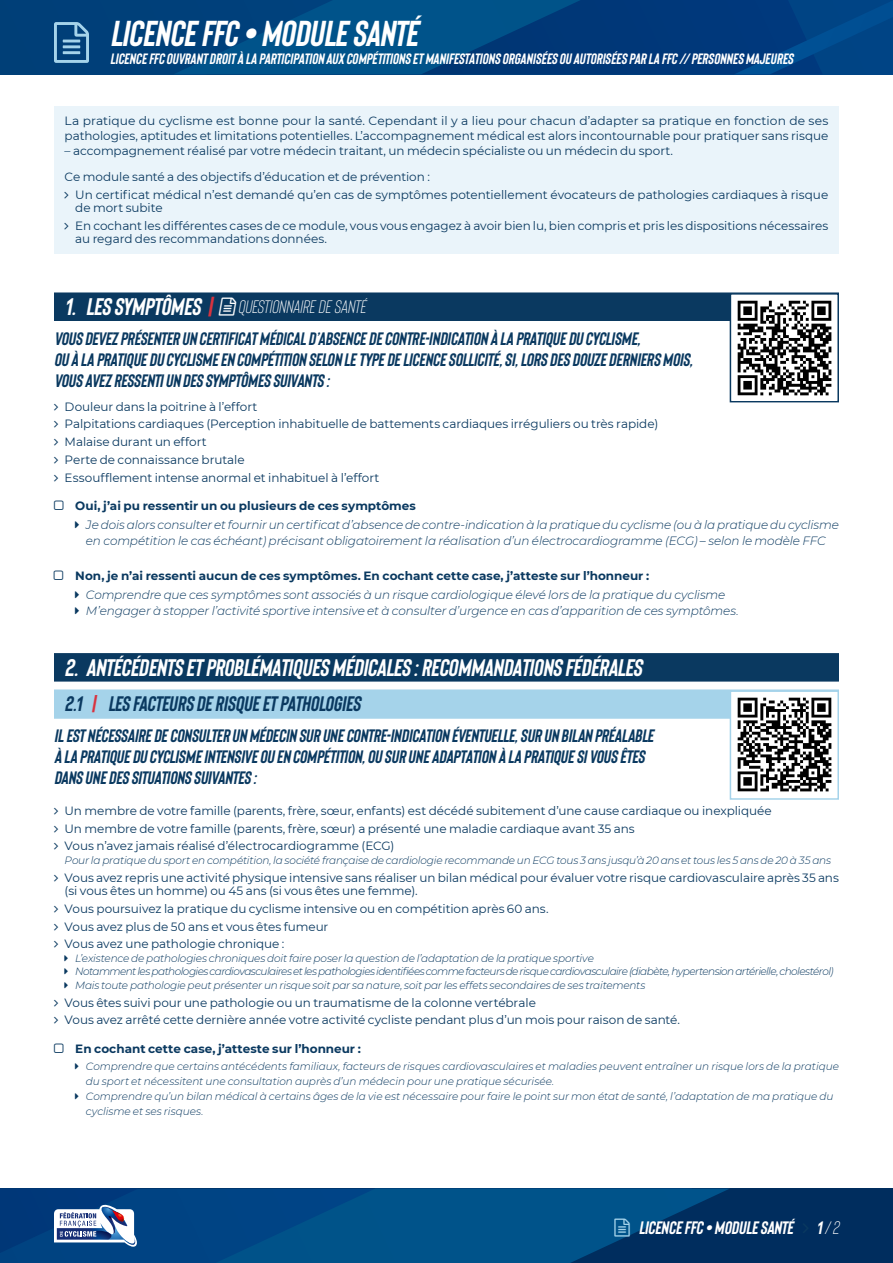
<style>
.page{position:relative;width:893px;height:1263px;background:#fff}
.page>*{position:absolute;margin:0;border:0;box-sizing:border-box;transform-origin:0 0}
.t1{font:36px "Bison Bold Itallic";letter-spacing:-.015em;color:#fff}
.t2{font:24px "Bison Bold Itallic";letter-spacing:-.015em;color:#fff}
.t3{font:21px "Bison Bold Itallic";letter-spacing:-.01em;color:#0a3960}
.t4{font:18px/21px "Bison Bold Itallic";letter-spacing:-.015em;color:#0a3960}
.t5{font:italic 18px "Bison";color:#fff}
.t6{font:18px "Bison Bold Itallic";letter-spacing:-.015em;color:#fff}
.t7{font:15px "Bison Bold Itallic";letter-spacing:-.01em;color:#fff}
.t8{font:12px/17.7px "Montserrat";letter-spacing:-.005em;color:#0a3960}
.t9{font:italic 300 12px/16.5px "Montserrat";letter-spacing:-.01em;color:#0a3960}
.t10{font:700 12px "Montserrat";color:#0a3960}
.t11{font:italic 300 10.5px/15px "Montserrat";letter-spacing:-.015em;color:#0a3960}
.s1{font-family:"Bison Bold Itallic";font-style:normal;font-size:24px}
.s2{font-family:"Bison Bold Itallic";font-style:normal;font-size:24px;color:#d8333f}
.s3{color:#d8333f}
.s4{font-family:"Bison Bold Itallic";font-style:normal}
</style>
<div class="page">
<div style="left:0;top:0;width:893px;height:74px;background:#003879"></div>
<svg style="left:175px;top:0;width:404px;height:74px"></svg>
<svg style="left:736px;top:0;width:157px;height:74px"></svg>
<div style="left:138px;top:1188px;width:32px;height:75px;background:#004383"></div>
<svg style="left:0;top:1188px;width:138px;height:75px;background:#2d5c92"></svg>
<div style="left:54px;top:292px;width:785px;height:29px;background:#0a3960"></div>
<div style="left:54px;top:653px;width:785px;height:29px;background:#0a3960"></div>
<div style="left:54px;top:689px;width:785px;height:30px;background:#a5d3ea"></div>
<svg style="left:729px;top:292px;width:110px;height:111px"></svg>
<svg style="left:729px;top:692px;width:110px;height:108px"></svg>
<div style="left:54px;top:106px;width:785px;height:148px;background:#eaf4fa"></div>
<svg style="left:54px;top:22px;width:35px;height:41px"></svg>
<img style="left:732px;top:296px;width:104px;height:104px">
<img style="left:732px;top:692px;width:104px;height:105px">
<svg style="left:170px;top:1188px;width:723px;height:75px;background:#004379"></svg>
<h1 class="t1" style="left:110px;top:11px;width:309px">LICENCE FFC • MODULE SANTÉ</h1>
<p class="t7" style="left:110px;top:50px;width:684px">LICENCE FFC OUVRANT DROIT À LA PARTICIPATION AUX COMPÉTITIONS ET MANIFESTATIONS ORGANISÉES OU AUTORISÉES PAR LA FFC // PERSONNES MAJEURES</p>
<p class="t8" style="left:65px;top:113px;width:765px;line-height:15px">La pratique du cyclisme est bonne pour la santé. Cependant il y a lieu pour chacun d’adapter sa pratique en fonction de ses pathologies, aptitudes et limitations potentielles. L’accompagnement médical est alors incontournable pour pratiquer sans risque</p>
<p class="t8" style="left:65px;top:138px;width:610px;line-height:25.7px">– accompagnement réalisé par votre médecin traitant, un médecin spécialiste ou un médecin du sport.<br>Ce module santé a des objectifs d’éducation et de prévention :</p>
<p class="t8" style="left:75px;top:187px;width:755px;line-height:13.5px">Un certificat médical n’est demandé qu’en cas de symptômes potentiellement évocateurs de pathologies cardiaques à risque de mort subite</p>
<p class="t8" style="left:75px;top:219px;width:755px;line-height:13.5px">En cochant les différentes cases de ce module, vous vous engagez à avoir bien lu, bien compris et pris les dispositions nécessaires au regard des recommandations données.</p>
<h3 class="t5" style="left:65px;top:296px;width:303px"><span class="s1">1. LES SYMPTÔMES</span> <span class="s2">|</span> QUESTIONNAIRE DE SANTÉ</h3>
<p class="t4" style="left:54px;top:327px;width:640px">VOUS DEVEZ PRÉSENTER UN CERTIFICAT MÉDICAL D’ABSENCE DE CONTRE-INDICATION À LA PRATIQUE DU CYCLISME,<br>OU À LA PRATIQUE DU CYCLISME EN COMPÉTITION SELON LE TYPE DE LICENCE SOLLICITÉ, SI, LORS DES DOUZE DERNIERS MOIS,<br>VOUS AVEZ RESSENTI UN DES SYMPTÔMES SUIVANTS :</p>
<p class="t8" style="left:65px;top:397px;width:595px">Douleur dans la poitrine à l’effort<br>Palpitations cardiaques (Perception inhabituelle de battements cardiaques irréguliers ou très rapide)<br>Malaise durant un effort<br>Perte de connaissance brutale<br>Essoufflement intense anormal et inhabituel à l’effort</p>
<p class="t10" style="left:75px;top:497px;width:342px">Oui, j’ai pu ressentir un ou plusieurs de ces symptômes</p>
<p class="t9" style="left:86px;top:516px;width:755px">Je dois alors consulter et fournir un certificat d’absence de contre-indication à la pratique du cyclisme (ou à la pratique du cyclisme en compétition le cas échéant) précisant obligatoirement la réalisation d’un électrocardiogramme (ECG) – selon le modèle FFC</p>
<p class="t10" style="left:75px;top:567px;width:575px">Non, je n’ai ressenti aucun de ces symptômes. En cochant cette case, j’atteste sur l’honneur :</p>
<p class="t9" style="left:86px;top:586px;width:654px">Comprendre que ces symptômes sont associés à un risque cardiologique élevé lors de la pratique du cyclisme<br>M’engager à stopper l’activité sportive intensive et à consulter d’urgence en cas d’apparition de ces symptômes.</p>
<h2 class="t2" style="left:65px;top:652px;width:579px">2. ANTÉCÉDENTS ET PROBLÉMATIQUES MÉDICALES : RECOMMANDATIONS FÉDÉRALES</h2>
<h3 class="t3" style="left:65px;top:691px;width:297px">2.1 <span class="s3">|</span> LES FACTEURS DE RISQUE ET PATHOLOGIES</h3>
<p class="t4" style="left:54px;top:725px;width:601px">IL EST NÉCESSAIRE DE CONSULTER UN MÉDECIN SUR UNE CONTRE-INDICATION ÉVENTUELLE, SUR UN BILAN PRÉALABLE<br>À LA PRATIQUE DU CYCLISME INTENSIVE OU EN COMPÉTITION, OU SUR UNE ADAPTATION À LA PRATIQUE SI VOUS ÊTES<br>DANS UNE DES SITUATIONS SUIVANTES :</p>
<p class="t8" style="left:65px;top:801px;width:709px">Un membre de votre famille (parents, frère, sœur, enfants) est décédé subitement d’une cause cardiaque ou inexpliquée<br>Un membre de votre famille (parents, frère, sœur) a présenté une maladie cardiaque avant 35 ans<br>Vous n’avez jamais réalisé d’électrocardiogramme (ECG)</p>
<p class="t11" style="left:65px;top:852px;width:768px">Pour la pratique du sport en compétition, la société française de cardiologie recommande un ECG tous 3 ans jusqu’à 20 ans et tous les 5 ans de 20 à 35 ans</p>
<p class="t8" style="left:65px;top:870px;width:776px;line-height:13.5px">Vous avez repris une activité physique intensive sans réaliser un bilan médical pour évaluer votre risque cardiovasculaire après 35 ans (si vous êtes un homme) ou 45 ans (si vous êtes une femme).</p>
<p class="t8" style="left:65px;top:899px;width:485px">Vous poursuivez la pratique du cyclisme intensive ou en compétition après 60 ans.<br>Vous avez plus de 50 ans et vous êtes fumeur<br>Vous avez une pathologie chronique :</p>
<p class="t11" style="left:75px;top:951px;width:760px;line-height:13.5px">L’existence de pathologies chroniques doit faire poser la question de l’adaptation de la pratique sportive<br>Notamment les pathologies cardiovasculaires et les pathologies identifiées comme facteurs de risque cardiovasculaire (diabète, hypertension artérielle, cholestérol)<br>Mais toute pathologie peut présenter un risque soit par sa nature, soit par les effets secondaires de ses traitements</p>
<p class="t8" style="left:65px;top:993px;width:617px">Vous êtes suivi pour une pathologie ou un traumatisme de la colonne vertébrale<br>Vous avez arrêté cette dernière année votre activité cycliste pendant plus d’un mois pour raison de santé.</p>
<p class="t10" style="left:75px;top:1040px;width:287px">En cochant cette case, j’atteste sur l’honneur :</p>
<p class="t11" style="left:86px;top:1058px;width:755px">Comprendre que certains antécédents familiaux, facteurs de risques cardiovasculaires et maladies peuvent entraîner un risque lors de la pratique du sport et nécessitent une consultation auprès d’un médecin pour une pratique sécurisée.<br>Comprendre qu’un bilan médical à certains âges de la vie est nécessaire pour faire le point sur mon état de santé, l’adaptation de ma pratique du cyclisme et ses risques.</p>
<h3 class="t6" style="left:639px;top:1216px;width:156px">LICENCE FFC • MODULE SANTÉ</h3>
<h3 class="t5" style="left:816px;top:1216px;width:24px"><span class="s4">1</span>/2</h3>
</div>
